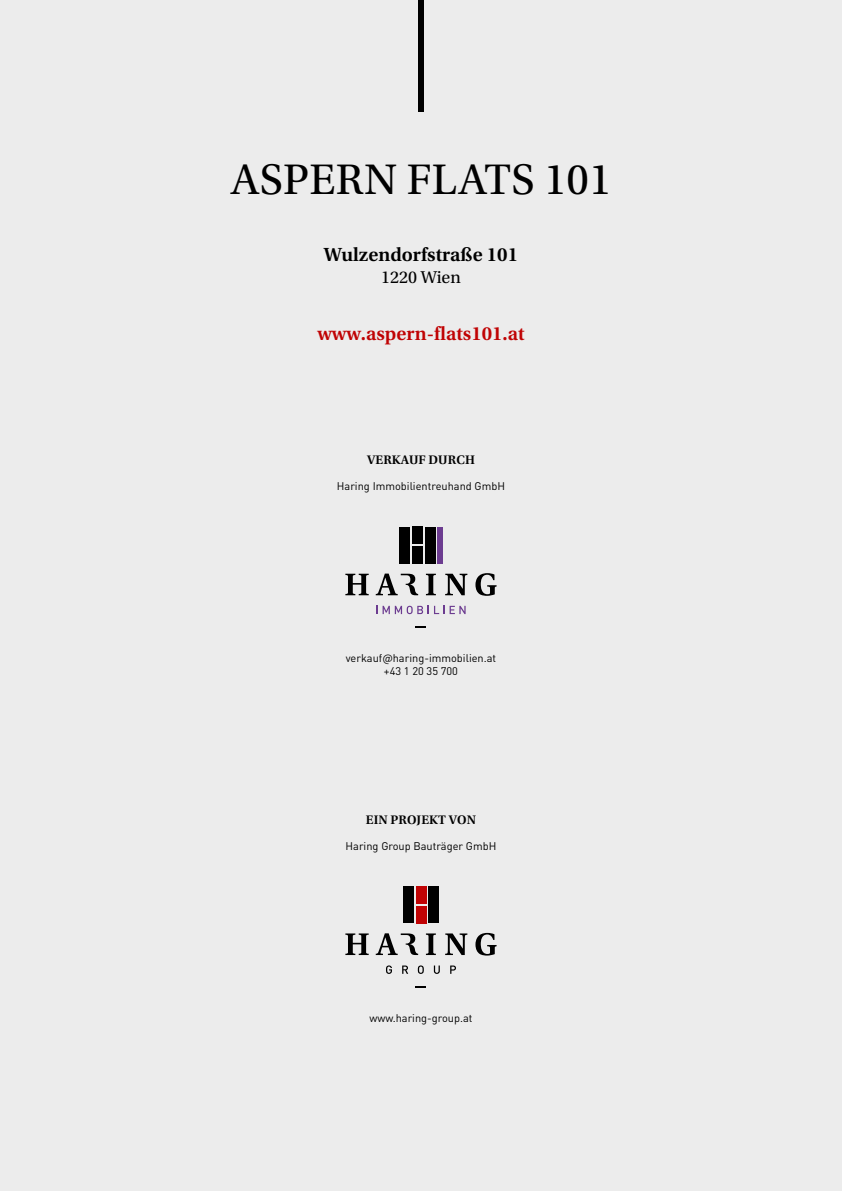
<style>
.page{position:relative;width:842px;height:1191px;background:#ececec}
.page>*{position:absolute;margin:0;border:0;box-sizing:border-box;transform-origin:0 0}
.t1{font:45px "Utopia Std";letter-spacing:.01em;color:#000}
.t2{font:600 20px "Utopia Std";color:#c00304}
.t3{font:600 20px "Utopia Std";color:#000}
.t4{font:18px "Utopia Std";color:#000}
.t5{font:600 13px "Utopia Std";letter-spacing:.01em;color:#000}
.t6{font:11px/13.2px "DIN Pro";color:#000;text-align:center}
</style>
<div class="page">
<svg style="left:376px;top:606px;width:90px;height:8px"></svg>
<svg style="left:345px;top:574px;width:24px;height:21px"></svg>
<svg style="left:426px;top:574px;width:10px;height:21px"></svg>
<svg style="left:445px;top:574px;width:22px;height:21px"></svg>
<svg style="left:475px;top:573px;width:22px;height:23px"></svg>
<svg style="left:376px;top:573px;width:42px;height:22px"></svg>
<div style="left:399px;top:527px;width:10px;height:36px;background:#000"></div>
<div style="left:425px;top:527px;width:10px;height:36px;background:#000"></div>
<div style="left:412px;top:527px;width:10px;height:17px;background:#000"></div>
<div style="left:412px;top:546px;width:10px;height:17px;background:#000"></div>
<div style="left:438px;top:527px;width:5px;height:36px;background:#6c3c90"></div>
<div style="left:403px;top:886px;width:10px;height:37px;background:#000"></div>
<div style="left:429px;top:886px;width:10px;height:37px;background:#000"></div>
<div style="left:416px;top:886px;width:10px;height:17px;background:#c00304"></div>
<div style="left:416px;top:906px;width:10px;height:17px;background:#c00304"></div>
<svg style="left:345px;top:933px;width:24px;height:22px"></svg>
<svg style="left:426px;top:933px;width:10px;height:22px"></svg>
<svg style="left:445px;top:933px;width:22px;height:22px"></svg>
<svg style="left:475px;top:933px;width:22px;height:22px"></svg>
<svg style="left:376px;top:933px;width:42px;height:22px"></svg>
<svg style="left:386px;top:965px;width:6px;height:9px"></svg>
<svg style="left:402px;top:965px;width:6px;height:8px"></svg>
<svg style="left:418px;top:965px;width:6px;height:9px"></svg>
<svg style="left:434px;top:965px;width:6px;height:9px"></svg>
<svg style="left:450px;top:965px;width:6px;height:8px"></svg>
<div style="left:418px;top:0;width:6px;height:111px;background:#000"></div>
<h1 class="t1" style="left:231px;top:155px;width:382px">ASPERN FLATS 101</h1>
<h2 class="t3" style="left:324px;top:243px;width:196px">Wulzendorfstraße 101</h2>
<h3 class="t4" style="left:381px;top:267px;width:81px">1220 Wien</h3>
<h2 class="t2" style="left:317px;top:323px;width:209px">www.aspern-flats101.at</h2>
<p class="t5" style="left:367px;top:452px;width:109px">VERKAUF DURCH</p>
<p class="t6" style="left:337px;top:479px;width:170px">Haring Immobilientreuhand GmbH</p>
<p class="t6" style="left:346px;top:651px;width:152px">verkauf@haring-immobilien.at +43 1 20 35 700</p>
<p class="t5" style="left:366px;top:812px;width:112px">EIN PROJEKT VON</p>
<p class="t6" style="left:346px;top:839px;width:152px">Haring Group Bauträger GmbH</p>
<p class="t6" style="left:369px;top:1010px;width:105px">www.haring-group.at</p>
</div>
